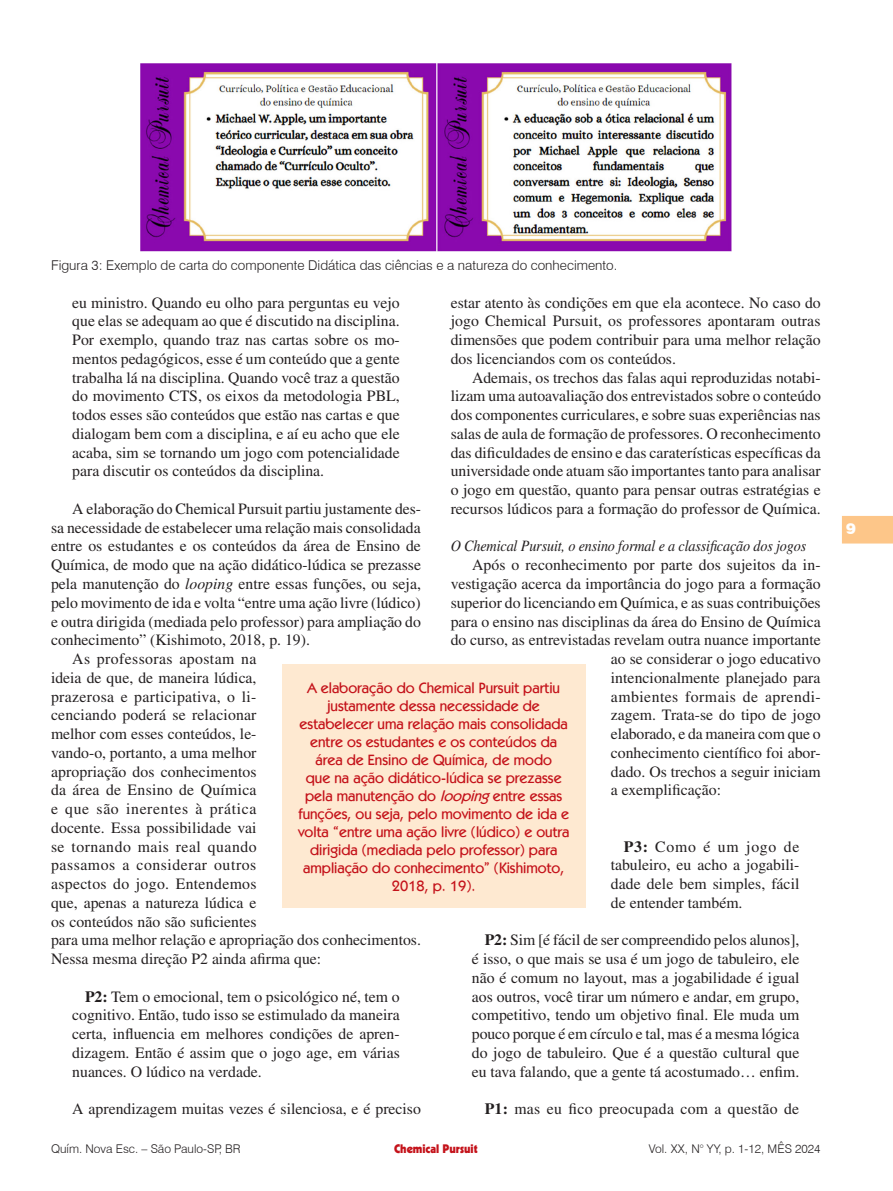
<style>
.page{position:relative;width:893px;height:1191px;background:#fff}
.page>*{position:absolute;margin:0;border:0;box-sizing:border-box;transform-origin:0 0}
.Citacao{font:15.75px/18.8px "Times LT Std";color:#231f20;text-align:justify}
.Sub_sub_seção{font:italic 15.75px "Times LT Std";letter-spacing:-.01em;color:#231f20;scale:.9 1}
.Citacao-2{font:15.75px "Times LT Std";letter-spacing:.03em;color:#231f20}
.Olho{font:500 15px/18px "Kabel IT Cby BT";color:#c4121a;text-align:center}
.t1{font:900 15px "Swiss 721 BT";color:#fff}
.Figura{font:300 13.5px "Swiss 721 BT";color:#231f20}
.t2{font:300 12px "Swiss 721 BT";color:#231f20}
.t3{font:900 12px "Kabel LT Std";color:#c4121a}
.s1{font-style:italic}
.s2{font-weight:700}
</style>
<div class="page">
<svg style="left:842px;top:516px;width:51px;height:27px"></svg>
<img style="left:140px;top:64px;width:591px;height:187px">
<div style="left:282px;top:664px;width:303px;height:244px;background:#fee9d1"></div>
<p class="Figura" style="left:51px;top:257px;width:568px">Figura 3: Exemplo de carta do componente Didática das ciências e a natureza do conhecimento.</p>
<p class="Citacao" style="left:72px;top:293px;width:329px">eu ministro. Quando eu olho para perguntas eu vejo que elas se adequam ao que é discutido na disciplina.<br>Por exemplo, quando traz nas cartas sobre os mo&shy;mentos pedagógicos, esse é um conteúdo que a gente trabalha lá na disciplina. Quando você traz a questão do movimento CTS, os eixos da metodologia PBL, todos esses são conteúdos que estão nas cartas e que dialogam bem com a disciplina, e aí eu acho que ele acaba, sim se tornando um jogo com potencialidade para discutir os conteúdos da disciplina.</p>
<p class="Citacao" style="left:51px;top:499px;width:371px;text-indent:21px">A elaboração do Chemical Pursuit partiu justamente des&shy;sa necessidade de estabelecer uma relação mais consolidada entre os estudantes e os conteúdos da área de Ensino de Química, de modo que na ação didático-lúdica se prezasse pela manutenção do <span class="s1">looping</span> entre essas funções, ou seja, pelo movimento de ida e volta “entre uma ação livre (lúdico) e outra dirigida (mediada pelo professor) para ampliação do conhecimento” (Kishimoto, 2018, p. 19).</p>
<p class="Citacao" style="left:51px;top:649px;width:371px;text-align:left;text-indent:21px">As professoras apostam na<br>ideia de que, de maneira lúdica,<br>prazerosa e participativa, o li-<br>cenciando poderá se relacionar<br>melhor com esses conteúdos, le-<br>vando-o, portanto, a uma melhor<br>apropriação dos conhecimentos<br>da área de Ensino de Química<br>e que são inerentes à prática<br>docente. Essa possibilidade vai<br>se tornando mais real quando<br>passamos a considerar outros<br>aspectos do jogo. Entendemos<br>que, apenas a natureza lúdica e<br>os conteúdos não são suficientes<br>para uma melhor relação e apropriação dos conhecimentos.<br>Nessa mesma direção P2 ainda afirma que:</p>
<p class="Citacao" style="left:72px;top:987px;width:329px;text-indent:13px"><span class="s2">P2:</span> Tem o emocional, tem o psicológico né, tem o cognitivo. Então, tudo isso se estimulado da maneira certa, influencia em melhores condições de apren&shy;dizagem. Então é assim que o jogo age, em várias nuances. O lúdico na verdade.</p>
<p class="Citacao" style="left:72px;top:1099px;width:350px">A aprendizagem muitas vezes é silenciosa, e é preciso</p>
<p class="Citacao" style="left:451px;top:293px;width:371px">estar atento às condições em que ela acontece. No caso do jogo Chemical Pursuit, os professores apontaram outras dimensões que podem contribuir para uma melhor relação dos licenciandos com os conteúdos.</p>
<p class="Citacao" style="left:451px;top:368px;width:372px;text-indent:21px">Ademais, os trechos das falas aqui reproduzidas notabi&shy;lizam uma autoavaliação dos entrevistados sobre o conteúdo dos componentes curriculares, e sobre suas experiências nas salas de aula de formação de professores. O reconhecimento das dificuldades de ensino e das caraterísticas específicas da universidade onde atuam são importantes tanto para analisar o jogo em questão, quanto para pensar outras estratégias e recursos lúdicos para a formação do professor de Química.</p>
<p class="Sub_sub_seção" style="left:451px;top:537px;width:397px">O Chemical Pursuit, o ensino formal e a classificação dos jogos</p>
<p class="Citacao" style="left:472px;top:555px;width:350px">Após o reconhecimento por parte dos sujeitos da in-</p>
<p class="Citacao" style="left:451px;top:574px;width:371px">vestigação acerca da importância do jogo para a formação</p>
<p class="Citacao" style="left:451px;top:593px;width:371px">superior do licenciando em Química, e as suas contribuições</p>
<p class="Citacao" style="left:451px;top:612px;width:371px">para o ensino nas disciplinas da área do Ensino de Química</p>
<p class="Citacao" style="left:451px;top:630px;width:371px">do curso, as entrevistadas revelam outra nuance importante</p>
<p class="Citacao" style="left:611px;top:649px;width:211px">ao se considerar o jogo educativo</p>
<p class="Citacao" style="left:611px;top:668px;width:211px">intencionalmente planejado para</p>
<p class="Citacao-2" style="left:611px;top:687px;width:211px">ambientes formais de aprendi-</p>
<p class="Citacao" style="left:611px;top:705px;width:211px">zagem. Trata-se do tipo de jogo</p>
<p class="Citacao" style="left:611px;top:724px;width:211px">elaborado, e da maneira com que o</p>
<p class="Citacao" style="left:611px;top:743px;width:211px">conhecimento científico foi abor-</p>
<p class="Citacao" style="left:611px;top:762px;width:211px">dado. Os trechos a seguir iniciam</p>
<p class="Citacao" style="left:611px;top:780px;width:112px">a exemplificação:</p>
<p class="Olho" style="left:298px;top:678px;width:273px">A elaboração do Chemical Pursuit partiu justamente dessa necessidade de estabelecer uma relação mais consolidada entre os estudantes e os conteúdos da área de Ensino de Química, de modo<br>que na ação didático-lúdica se prezasse pela manutenção do <span class="s1">looping</span>entre essas funções, ou seja, pelo movimento de ida e volta “entre uma ação livre (lúdico) e outra dirigida (mediada pelo professor) para ampliação do conhecimento” (Kishimoto, 2018, p. 19).</p>
<p class="Citacao" style="left:611px;top:837px;width:190px;text-indent:13px"><span class="s2">P3:</span> Como é um jogo de tabuleiro, eu acho a jogabili&shy;dade dele bem simples, fácil de entender também.</p>
<p class="Citacao" style="left:472px;top:930px;width:329px;text-indent:13px"><span class="s2">P2:</span> Sim [é fácil de ser compreendido pelos alunos], é isso, o que mais se usa é um jogo de tabuleiro, ele não é comum no layout, mas a jogabilidade é igual aos outros, você tirar um número e andar, em grupo, competitivo, tendo um objetivo final. Ele muda um pouco porque é em círculo e tal, mas é a mesma lógica do jogo de tabuleiro. Que é a questão cultural que eu tava falando, que a gente tá acostumado… enfim.</p>
<p class="Citacao" style="left:485px;top:1099px;width:316px"><span class="s2">P1:</span> mas eu fico preocupada com a questão de</p>
<p class="t2" style="left:51px;top:1141px;width:191px">Quím. Nova Esc. – São Paulo-SP, BR</p>
<p class="t2" style="left:649px;top:1141px;width:173px">Vol. XX, N° YY, p. 1-12, MÊS 2024</p>
<p class="t3" style="left:394px;top:1141px;width:85px">Chemical Pursuit</p>
<p class="t1" style="left:846px;top:519px;width:11px">9</p>
</div>
